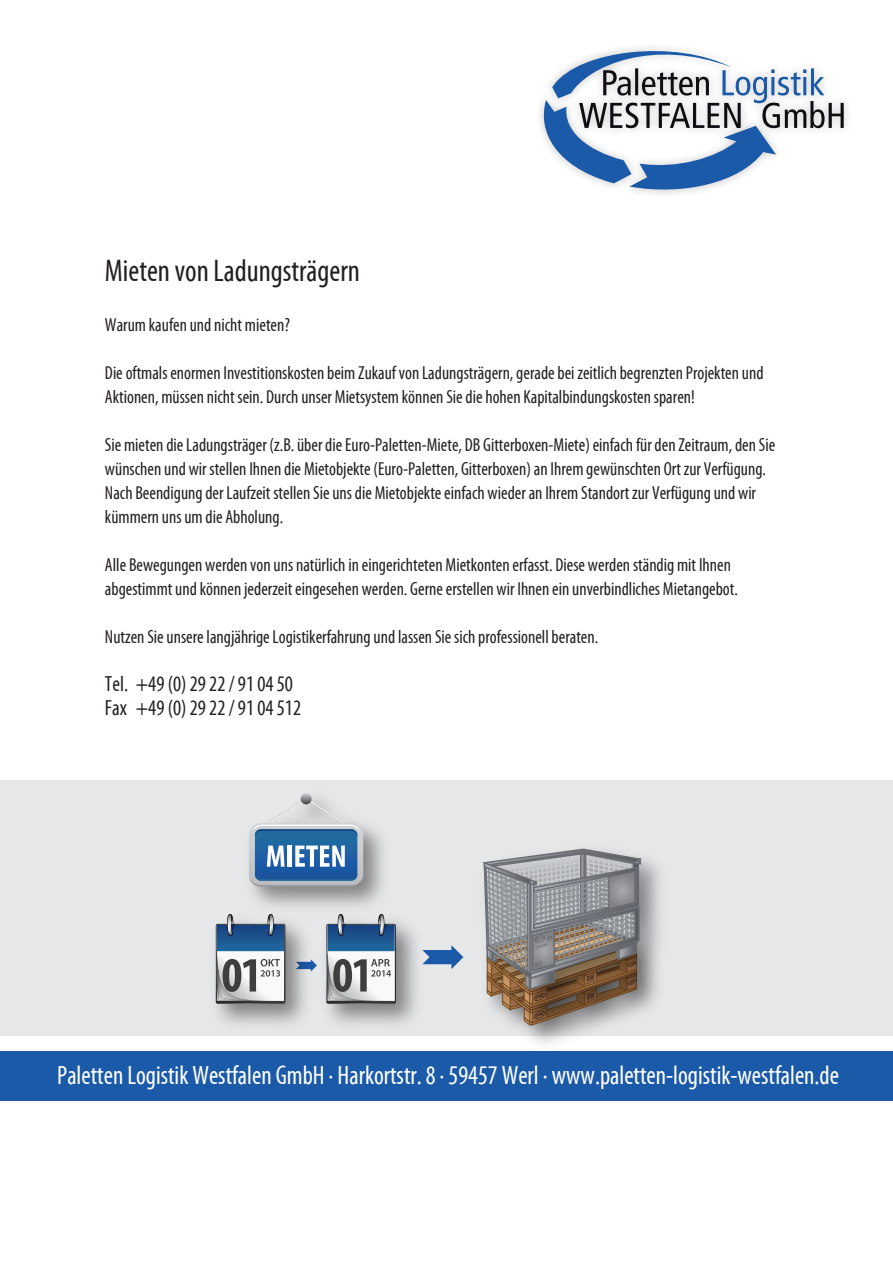
<style>
.page{position:relative;width:893px;height:1263px;background:#fff}
.page>*{position:absolute;margin:0;border:0;box-sizing:border-box;transform-origin:0 0}
.t1{font:condensed 31.65px "Myriad Pro";color:#231f20;scale:.95 1}
.t2{font:condensed 26.85px "Myriad Pro";color:#fff;scale:.95 1}
.t3{font:condensed 22.05px/24px "Myriad Pro";color:#231f20;scale:.95 1}
.t4{font:condensed 18.9px/24px "Myriad Pro";color:#231f20;scale:.95 1}
</style>
<div class="page">
<div style="left:0;top:780px;width:893px;height:255px;background:#e6e7e9"></div>
<svg style="left:540px;top:47px;width:304px;height:147px"></svg>
<div style="left:0;top:1051px;width:893px;height:49px;background:#1b5aa8"></div>
<svg style="left:429px;top:945px;width:34px;height:24px"></svg>
<img style="left:204px;top:921px;width:110px;height:115px">
<svg style="left:216px;top:914px;width:69px;height:90px"></svg>
<img style="left:314px;top:921px;width:115px;height:115px">
<svg style="left:326px;top:920px;width:70px;height:84px"></svg>
<img style="left:237px;top:825px;width:148px;height:95px">
<svg style="left:249px;top:793px;width:114px;height:93px"></svg>
<svg style="left:482px;top:848px;width:162px;height:178px"></svg>
<h1 class="t1" style="left:105px;top:253px;width:270px">Mieten von Ladungsträgern</h1>
<p class="t4" style="left:105px;top:313px;width:196px">Warum kaufen und nicht mieten?</p>
<p class="t4" style="left:105px;top:361px;width:695px">Die oftmals enormen Investitionskosten beim Zukauf von Ladungsträgern, gerade bei zeitlich begrenzten Projekten und<br>Aktionen, müssen nicht sein. Durch unser Mietsystem können Sie die hohen Kapitalbindungskosten sparen!</p>
<p class="t4" style="left:105px;top:433px;width:707px">Sie mieten die Ladungsträger (z.B. über die Euro-Paletten-Miete, DB Gitterboxen-Miete) einfach für den Zeitraum, den Sie wünschen und wir stellen Ihnen die Mietobjekte (Euro-Paletten, Gitterboxen) an Ihrem gewünschten Ort zur Verfügung.<br>Nach Beendigung der Laufzeit stellen Sie uns die Mietobjekte einfach wieder an Ihrem Standort zur Verfügung und wir kümmern uns um die Abholung.</p>
<p class="t4" style="left:105px;top:553px;width:668px">Alle Bewegungen werden von uns natürlich in eingerichteten Mietkonten erfasst. Diese werden ständig mit Ihnen abgestimmt und können jederzeit eingesehen werden. Gerne erstellen wir Ihnen ein unverbindliches Mietangebot.</p>
<p class="t4" style="left:105px;top:625px;width:521px">Nutzen Sie unsere langjährige Logistikerfahrung und lassen Sie sich professionell beraten.</p>
<p class="t3" style="left:105px;top:672px;width:208px">Tel. +49 (0) 29 22 / 91 04 50<br>Fax +49 (0) 29 22 / 91 04 512</p>
<h2 class="t2" style="left:57px;top:1061px;width:824px">Paletten Logistik Westfalen GmbH · Harkortstr. 8 · 59457 Werl · www.paletten-logistik-westfalen.de</h2>
</div>
